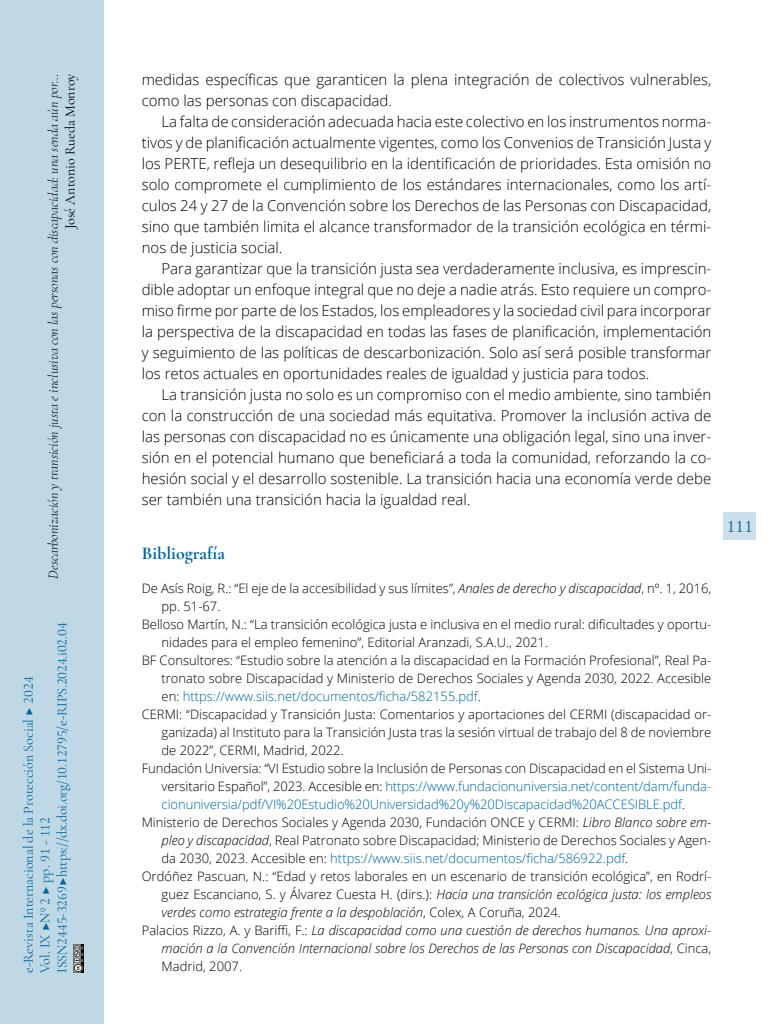
<style>
.page{position:relative;width:768px;height:1024px;background:#fff}
.page>*{position:absolute;margin:0;border:0;box-sizing:border-box;transform-origin:0 0}
.t1{font:700 18px "Cormorant Garamond";color:#006599}
.t2{font:500 18px "Cormorant Garamond";color:#006599}
.t3{font:300 15px/21px "Open Sans";color:#000;text-align:justify}
.t4{font:14px/16.8px "Cormorant Garamond";color:#006599}
.t5{font:italic 300 14px "Cormorant Garamond";color:#000}
.t6{font:14px "Cormorant Garamond";color:#000}
.t7{font:300 13px "Open Sans";color:#000}
.t8{font:italic 300 13px "Open Sans";color:#000}
.t9{font:300 13px "Open Sans";letter-spacing:-.005em;color:#006599}
.s1{font-style:italic}
.s2{color:#000}
.s3{font-style:normal}
</style>
<div class="page">
<div style="left:0;top:0;width:103px;height:1024px;background:#bfd8e6"></div>
<div style="left:724px;top:512px;width:32px;height:28px;background:#cce0eb"></div>
<img style="left:74px;top:944px;width:10px;height:28px">
<p class="t5" style="left:45px;top:579px;width:506px;rotate:-90deg">Descarbonización y transición justa e inclusiva con las personas con discapacidad: una senda aún por…</p>
<p class="t6" style="left:62px;top:229px;width:157px;rotate:-90deg">José Antonio Rueda Monroy</p>
<p class="t4" style="left:20px;top:973px;width:352px;rotate:-90deg">e-Revista Internacional de la Protección Social ▶ 2024<br>Vol. IX ▶Nº 2 ▶ pp. 91 - 112<br>ISSN 2445-3269 ▶ https://dx.doi.org/10.12795/e-RIPS.2024.i02.04</p>
<p class="t3" style="left:142px;top:69px;width:571px">medidas específicas que garanticen la plena integración de colectivos vulnerables, como las personas con discapacidad.</p>
<p class="t3" style="left:142px;top:111px;width:571px;text-indent:20px">La falta de consideración adecuada hacia este colectivo en los instrumentos norma&shy;tivos y de planificación actualmente vigentes, como los Convenios de Transición Justa y los PERTE, refleja un desequilibrio en la identificación de prioridades. Esta omisión no solo compromete el cumplimiento de los estándares internacionales, como los artí&shy;culos 24 y 27 de la Convención sobre los Derechos de las Personas con Discapacidad, sino que también limita el alcance transformador de la transición ecológica en térmi&shy;nos de justicia social.</p>
<p class="t3" style="left:142px;top:258px;width:571px;text-indent:20px">Para garantizar que la transición justa sea verdaderamente inclusiva, es imprescin&shy;dible adoptar un enfoque integral que no deje a nadie atrás. Esto requiere un compro&shy;miso firme por parte de los Estados, los empleadores y la sociedad civil para incorporar la perspectiva de la discapacidad en todas las fases de planificación, implementación y seguimiento de las políticas de descarbonización. Solo así será posible transformar los retos actuales en oportunidades reales de igualdad y justicia para todos.</p>
<p class="t3" style="left:142px;top:384px;width:571px;text-indent:20px">La transición justa no solo es un compromiso con el medio ambiente, sino también con la construcción de una sociedad más equitativa. Promover la inclusión activa de las personas con discapacidad no es únicamente una obligación legal, sino una inver&shy;sión en el potencial humano que beneficiará a toda la comunidad, reforzando la co&shy;hesión social y el desarrollo sostenible. La transición hacia una economía verde debe ser también una transición hacia la igualdad real.</p>
<p class="t1" style="left:142px;top:542px;width:85px">Bibliografía</p>
<p class="t7" style="left:142px;top:579px;width:571px">De Asís Roig, R.: “El eje de la accesibilidad y sus límites”, <span class="s1">Anales de derecho y discapacidad</span>, nº. 1, 2016,</p>
<p class="t7" style="left:162px;top:597px;width:60px">pp. 51-67.</p>
<p class="t7" style="left:142px;top:615px;width:571px">Belloso Martín, N.: “La transición ecológica justa e inclusiva en el medio rural: dificultades y oportu-</p>
<p class="t7" style="left:162px;top:633px;width:388px">nidades para el empleo femenino”, Editorial Aranzadi, S.A.U., 2021.</p>
<p class="t7" style="left:142px;top:651px;width:571px">BF Consultores: “Estudio sobre la atención a la discapacidad en la Formación Profesional”, Real Pa-</p>
<p class="t7" style="left:162px;top:669px;width:551px">tronato sobre Discapacidad y Ministerio de Derechos Sociales y Agenda 2030, 2022. Accesible</p>
<p class="t9" style="left:162px;top:687px;width:321px"><span class="s2">en:</span> https://www.siis.net/documentos/ficha/582155.pdf<span class="s2">.</span></p>
<p class="t7" style="left:142px;top:705px;width:571px">CERMI: “Discapacidad y Transición Justa: Comentarios y aportaciones del CERMI (discapacidad or-</p>
<p class="t7" style="left:162px;top:723px;width:551px">ganizada) al Instituto para la Transición Justa tras la sesión virtual de trabajo del 8 de noviembre</p>
<p class="t7" style="left:162px;top:741px;width:184px">de 2022”, CERMI, Madrid, 2022.</p>
<p class="t7" style="left:142px;top:759px;width:571px">Fundación Universia: “VI Estudio sobre la Inclusión de Personas con Discapacidad en el Sistema Uni-</p>
<p class="t9" style="left:162px;top:777px;width:551px"><span class="s2">versitario Español”, 2023. Accesible en:</span> https://www.fundacionuniversia.net/content/dam/funda-</p>
<p class="t9" style="left:162px;top:795px;width:525px">cionuniversia/pdf/VI%20Estudio%20Universidad%20y%20Discapacidad%20ACCESIBLE.pdf<span class="s2">.</span></p>
<p class="t7" style="left:142px;top:813px;width:571px">Ministerio de Derechos Sociales y Agenda 2030, Fundación ONCE y CERMI: <span class="s1">Libro Blanco sobre em-</span></p>
<p class="t7" style="left:162px;top:831px;width:551px"><span class="s1">pleo y discapacidad</span>, Real Patronato sobre Discapacidad; Ministerio de Derechos Sociales y Agen-</p>
<p class="t9" style="left:162px;top:849px;width:468px"><span class="s2">da 2030, 2023. Accesible en:</span> https://www.siis.net/documentos/ficha/586922.pdf<span class="s2">.</span></p>
<p class="t7" style="left:142px;top:867px;width:571px">Ordóñez Pascuan, N.: “Edad y retos laborales en un escenario de transición ecológica”, en Rodrí-</p>
<p class="t8" style="left:162px;top:885px;width:551px"><span class="s3">guez Escanciano, S. y Álvarez Cuesta H. (dirs.):</span> Hacia una transición ecológica justa: los empleos</p>
<p class="t8" style="left:162px;top:903px;width:401px">verdes como estrategia frente a la despoblación<span class="s3">, Colex, A Coruña, 2024.</span></p>
<p class="t8" style="left:142px;top:921px;width:571px"><span class="s3">Palacios Rizzo, A. y Bariffi, F.:</span> La discapacidad como una cuestión de derechos humanos. Una aproxi-</p>
<p class="t8" style="left:162px;top:939px;width:551px">mación a la Convención Internacional sobre los Derechos de las Personas con Discapacidad<span class="s3">, Cinca,</span></p>
<p class="t7" style="left:162px;top:957px;width:82px">Madrid, 2007.</p>
<p class="t2" style="left:726px;top:515px;width:28px">111</p>
</div>
